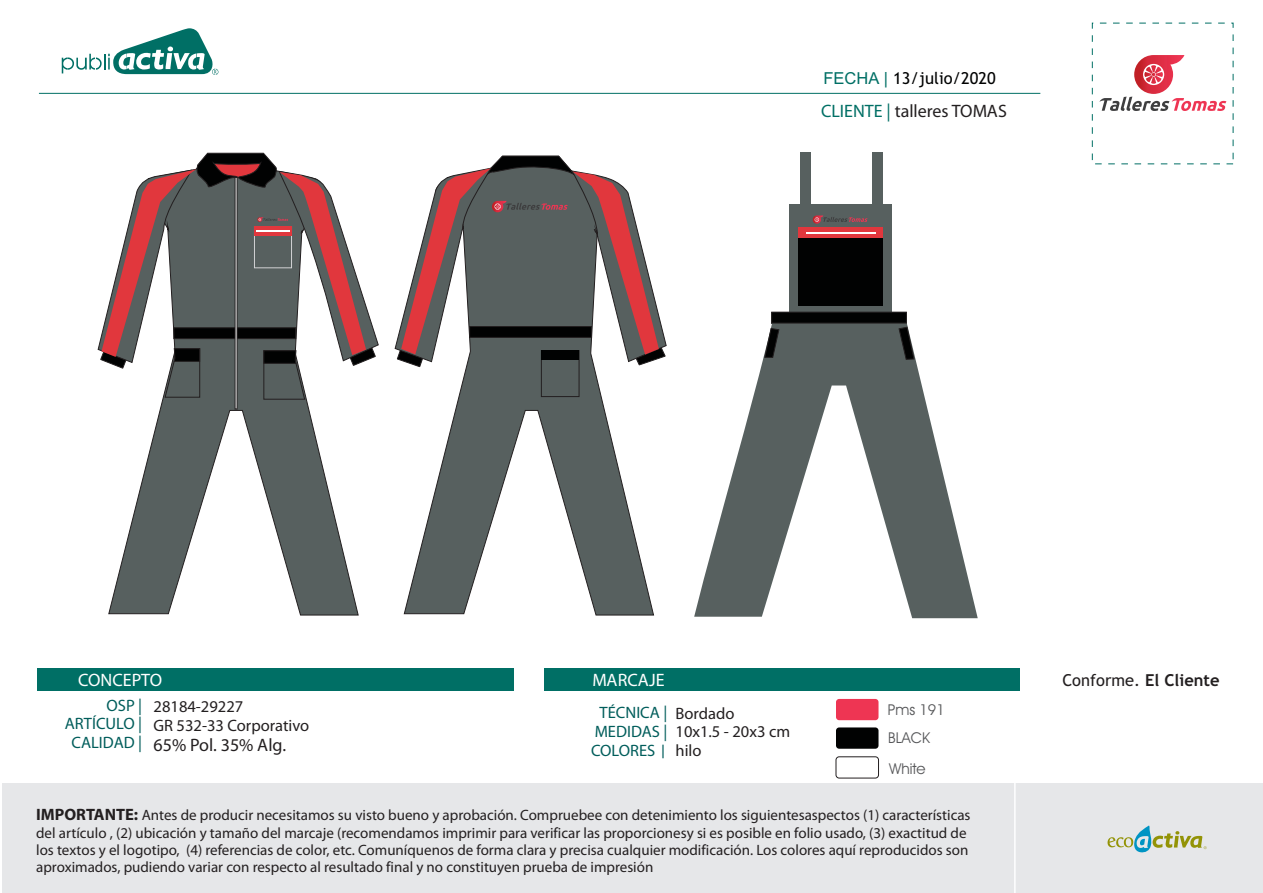
<style>
.page{position:relative;width:1263px;height:893px;background:#fff}
.page>*{position:absolute;margin:0;border:0;box-sizing:border-box;transform-origin:0 0}
.t1{font:18px "Myriad Pro";color:#231f20}
.t2{font:18px "Myriad Pro";color:#fff}
.t3{font:16.5px/18.6px "Myriad Pro";color:#231f20}
.t4{font:16.5px/18.6px "Myriad Pro";color:#005d5b;text-align:right}
.t5{font:16.5px "Trebuchet MS";color:#010202}
.t6{font:16.5px "Trebuchet MS";color:#231f20}
.t7{font:15px/17.1px "Myriad Pro";color:#231f20}
.t8{font:15px/29px "Avant Garde IT Cby BT";color:#57585a}
.s1{font-family:"Arial";color:#006f65}
.s2{color:#006f65}
.s3{font-family:"Trebuchet MS"}
.s4{font-weight:700;font-size:16.5px}
.s5{font-weight:700}
</style>
<div class="page">
<hr style="left:39px;top:93px;width:1001px;height:1px;background:#006f65">
<svg style="left:62px;top:28px;width:156px;height:47px"></svg>
<div style="left:2px;top:783px;width:1261px;height:109px;background:#e6e7e9"></div>
<div style="left:37px;top:668px;width:476px;height:23px;background:#006f65"></div>
<svg style="left:1107px;top:825px;width:99px;height:28px"></svg>
<hr style="left:1014px;top:709px;width:2px;height:184px;background:#fff">
<div style="left:544px;top:668px;width:475px;height:23px;background:#006f65"></div>
<div style="left:836px;top:699px;width:42px;height:21px;background:#ee3553;border-radius:3px"></div>
<div style="left:836px;top:727px;width:42px;height:22px;background:#010202;border-radius:3px"></div>
<div style="left:836px;top:757px;width:43px;height:21px;background:#fff;border:1px solid #231f20;border-radius:3px"></div>
<svg style="left:108px;top:409px;width:251px;height:206px;fill:#57605f"></svg>
<svg style="left:404px;top:368px;width:250px;height:247px;fill:#57605f"></svg>
<div style="left:541px;top:350px;width:38px;height:47px;border:1px solid #231f20"></div>
<svg style="left:1099px;top:55px;width:127px;height:56px"></svg>
<svg style="left:98px;top:153px;width:281px;height:256px"></svg>
<svg style="left:395px;top:156px;width:271px;height:212px"></svg>
<svg style="left:694px;top:353px;width:284px;height:265px"></svg>
<div style="left:789px;top:205px;width:103px;height:113px;background:#57605f"></div>
<div style="left:798px;top:228px;width:85px;height:77px;background:#010202"></div>
<div style="left:798px;top:228px;width:85px;height:10px;background:#e1373d"></div>
<hr style="left:806px;top:233px;width:69px;height:1px;background:#fff">
<div style="left:800px;top:152px;width:10px;height:54px;background:#57605f"></div>
<div style="left:872px;top:152px;width:10px;height:54px;background:#57605f"></div>
<svg style="left:813px;top:215px;width:54px;height:9px"></svg>
<svg style="left:764px;top:311px;width:150px;height:49px;background:#494f4e"></svg>
<p class="t5" style="left:823px;top:72px;width:174px"><span class="s1">FECHA |</span> 13/julio/2020</p>
<p class="t1" style="left:821px;top:104px;width:187px"><span class="s2">CLIENTE |</span> talleres TOMAS</p>
<p class="t2" style="left:78px;top:673px;width:86px">CONCEPTO</p>
<p class="t2" style="left:592px;top:673px;width:74px">MARCAJE</p>
<p class="t4" style="left:65px;top:697px;width:79px">OSP |<br>ARTÍCULO |<br>CALIDAD |</p>
<p class="t3" style="left:154px;top:699px;width:157px">28184-29227<br>GR 532-33 Corporativo</p>
<p class="t1" style="left:154px;top:737px;width:134px">65% Pol. 35% Alg.</p>
<p class="t4" style="left:591px;top:704px;width:78px;line-height:19.2px;text-align:center">TÉCNICA |<br>MEDIDAS |<br>COLORES <span class="s3">|</span></p>
<p class="t3" style="left:675px;top:705px;width:116px">Bordado<br>10x1.5 - 20x3 cm hilo</p>
<p class="t8" style="left:888px;top:696px;width:59px">Pms 191<br>BLACK</p>
<p class="t8" style="left:889px;top:755px;width:38px">White</p>
<p class="t7" style="left:36px;top:808px;width:936px"><span class="s4">IMPORTANTE:</span> Antes de producir necesitamos su visto bueno y aprobación. Compruebee con detenimiento los siguientesaspectos (1) características del artículo , (2) ubicación y tamaño del marcaje (recomendamos imprimir para verificar las proporcionesy si es posible en folio usado, (3) exactitud de los textos y el logotipo, (4) referencias de color, etc. Comuníquenos de forma clara y precisa cualquier modificación. Los colores aquí reproducidos son aproximados, pudiendo variar con respecto al resultado final y no constituyen prueba de impresión</p>
<p class="t6" style="left:1062px;top:673px;width:159px">Conforme. <span class="s5">El Cliente</span></p>
</div>
